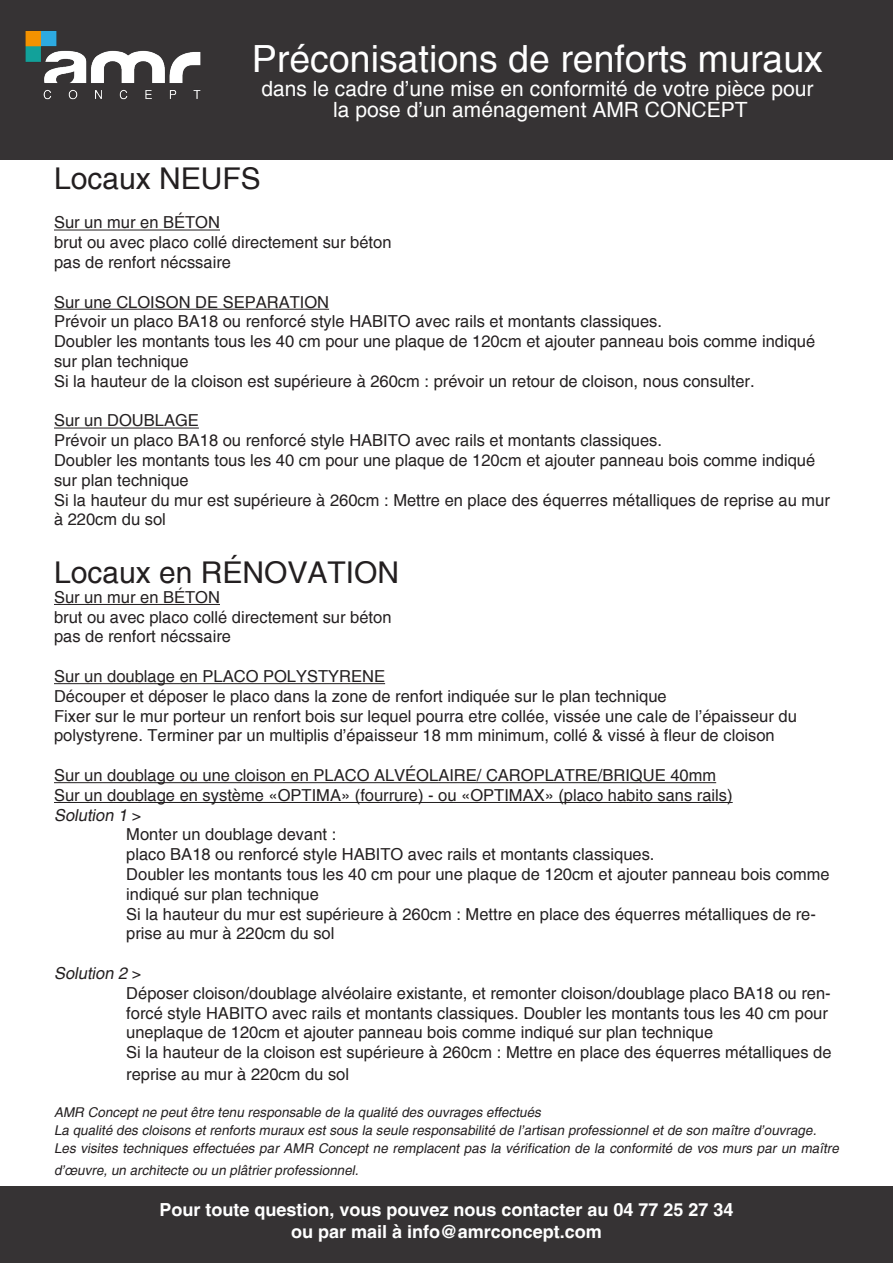
<style>
.page{position:relative;width:893px;height:1263px;background:#fff}
.page>*{position:absolute;margin:0;border:0;box-sizing:border-box;transform-origin:0 0}
.t1{font:37.5px "Helvetica";color:#fff}
.t2{font:30px "Helvetica";color:#231f20}
.t3{font:21px "Helvetica";color:#fff}
.t4{font:700 18px "Helvetica";color:#fff}
.t5{font:16.5px/19.8px "Helvetica";color:#231f20}
.t6{font:italic 16.5px "Helvetica";color:#231f20}
.t7{font:italic 13.5px/21.6px "Helvetica";color:#231f20}
.s1{font-style:normal}
</style>
<div class="page">
<div style="left:0;top:1186px;width:893px;height:77px;background:#363334"></div>
<div style="left:0;top:0;width:893px;height:159px;background:#363334"></div>
<hr style="left:54px;top:230px;width:166px;height:1px;background:#231f20">
<hr style="left:54px;top:309px;width:275px;height:1px;background:#231f20">
<hr style="left:54px;top:428px;width:145px;height:1px;background:#231f20">
<hr style="left:54px;top:604px;width:166px;height:1px;background:#231f20">
<hr style="left:54px;top:683px;width:331px;height:1px;background:#231f20">
<hr style="left:54px;top:782px;width:662px;height:1px;background:#231f20">
<hr style="left:54px;top:802px;width:679px;height:1px;background:#231f20">
<img style="left:25px;top:30px;width:176px;height:70px">
<p class="t1" style="left:252px;top:37px;width:573px">Préconisations de renforts muraux</p>
<p class="t3" style="left:261px;top:77px;width:554px">dans le cadre d’une mise en conformité de votre pièce pour</p>
<p class="t3" style="left:333px;top:98px;width:416px">la pose d’un aménagement AMR CONCEPT</p>
<p class="t2" style="left:54px;top:161px;width:208px">Locaux NEUFS</p>
<p class="t5" style="left:54px;top:213px;width:167px">Sur un mur en BÉTON</p>
<p class="t5" style="left:54px;top:233px;width:339px">brut ou avec placo collé directement sur béton</p>
<p class="t5" style="left:54px;top:252px;width:178px">pas de renfort nécssaire</p>
<p class="t5" style="left:54px;top:292px;width:277px">Sur une CLOISON DE SEPARATION</p>
<p class="t5" style="left:54px;top:312px;width:609px">Prévoir un placo BA18 ou renforcé style HABITO avec rails et montants classiques.</p>
<p class="t5" style="left:54px;top:332px;width:763px">Doubler les montants tous les 40 cm pour une plaque de 120cm et ajouter panneau bois comme indiqué sur plan technique</p>
<p class="t5" style="left:54px;top:371px;width:702px">Si la hauteur de la cloison est supérieure à 260cm : prévoir un retour de cloison, nous consulter.</p>
<p class="t5" style="left:54px;top:411px;width:146px">Sur un DOUBLAGE</p>
<p class="t5" style="left:54px;top:431px;width:609px">Prévoir un placo BA18 ou renforcé style HABITO avec rails et montants classiques.</p>
<p class="t5" style="left:54px;top:450px;width:763px">Doubler les montants tous les 40 cm pour une plaque de 120cm et ajouter panneau bois comme indiqué sur plan technique</p>
<p class="t5" style="left:54px;top:490px;width:777px">Si la hauteur du mur est supérieure à 260cm : Mettre en place des équerres métalliques de reprise au mur à 220cm du sol</p>
<p class="t2" style="left:54px;top:555px;width:347px">Locaux en RÉNOVATION</p>
<p class="t5" style="left:54px;top:587px;width:167px">Sur un mur en BÉTON</p>
<p class="t5" style="left:54px;top:607px;width:339px">brut ou avec placo collé directement sur béton</p>
<p class="t5" style="left:54px;top:627px;width:178px">pas de renfort nécssaire</p>
<p class="t5" style="left:54px;top:666px;width:333px">Sur un doublage en PLACO POLYSTYRENE</p>
<p class="t5" style="left:54px;top:686px;width:614px">Découper et déposer le placo dans la zone de renfort indiquée sur le plan technique</p>
<p class="t5" style="left:54px;top:706px;width:744px">Fixer sur le mur porteur un renfort bois sur lequel pourra etre collée, vissée une cale de l’épaisseur du polystyrene. Terminer par un multiplis d’épaisseur 18 mm minimum, collé &amp; vissé à fleur de cloison</p>
<p class="t5" style="left:54px;top:765px;width:664px">Sur un doublage ou une cloison en PLACO ALVÉOLAIRE/ CAROPLATRE/BRIQUE 40mm</p>
<p class="t5" style="left:54px;top:785px;width:680px">Sur un doublage en système «OPTIMA» (fourrure) - ou «OPTIMAX» (placo habito sans rails)</p>
<p class="t6" style="left:54px;top:805px;width:89px">Solution 1 <span class="s1">&gt;</span></p>
<p class="t5" style="left:126px;top:825px;width:212px">Monter un doublage devant :</p>
<p class="t5" style="left:126px;top:845px;width:530px">placo BA18 ou renforcé style HABITO avec rails et montants classiques.</p>
<p class="t5" style="left:126px;top:864px;width:705px">Doubler les montants tous les 40 cm pour une plaque de 120cm et ajouter panneau bois comme indiqué sur plan technique</p>
<p class="t5" style="left:126px;top:904px;width:691px">Si la hauteur du mur est supérieure à 260cm : Mettre en place des équerres métalliques de re&shy;prise au mur à 220cm du sol</p>
<p class="t6" style="left:54px;top:964px;width:89px">Solution 2 <span class="s1">&gt;</span></p>
<p class="t5" style="left:126px;top:983px;width:706px">Déposer cloison/doublage alvéolaire existante, et remonter cloison/doublage placo BA18 ou ren&shy;forcé style HABITO avec rails et montants classiques. Doubler les montants tous les 40 cm pour uneplaque de 120cm et ajouter panneau bois comme indiqué sur plan technique</p>
<p class="t5" style="left:126px;top:1042px;width:707px;line-height:21.6px">Si la hauteur de la cloison est supérieure à 260cm : Mettre en place des équerres métalliques de reprise au mur à 220cm du sol</p>
<p class="t7" style="left:54px;top:1102px;width:491px">AMR Concept ne peut être tenu responsable de la qualité des ouvrages effectués</p>
<p class="t7" style="left:54px;top:1120px;width:767px">La qualité des cloisons et renforts muraux est sous la seule responsabilité de l’artisan professionnel et de son maître d’ouvrage.</p>
<p class="t7" style="left:54px;top:1138px;width:789px">Les visites techniques effectuées par AMR Concept ne remplacent pas la vérification de la conformité de vos murs par un maître d’œuvre, un architecte ou un plâtrier professionnel.</p>
<p class="t4" style="left:159px;top:1199px;width:576px">Pour toute question, vous pouvez nous contacter au 04 77 25 27 34</p>
<p class="t4" style="left:291px;top:1220px;width:312px">ou par mail à info@amrconcept.com</p>
</div>
